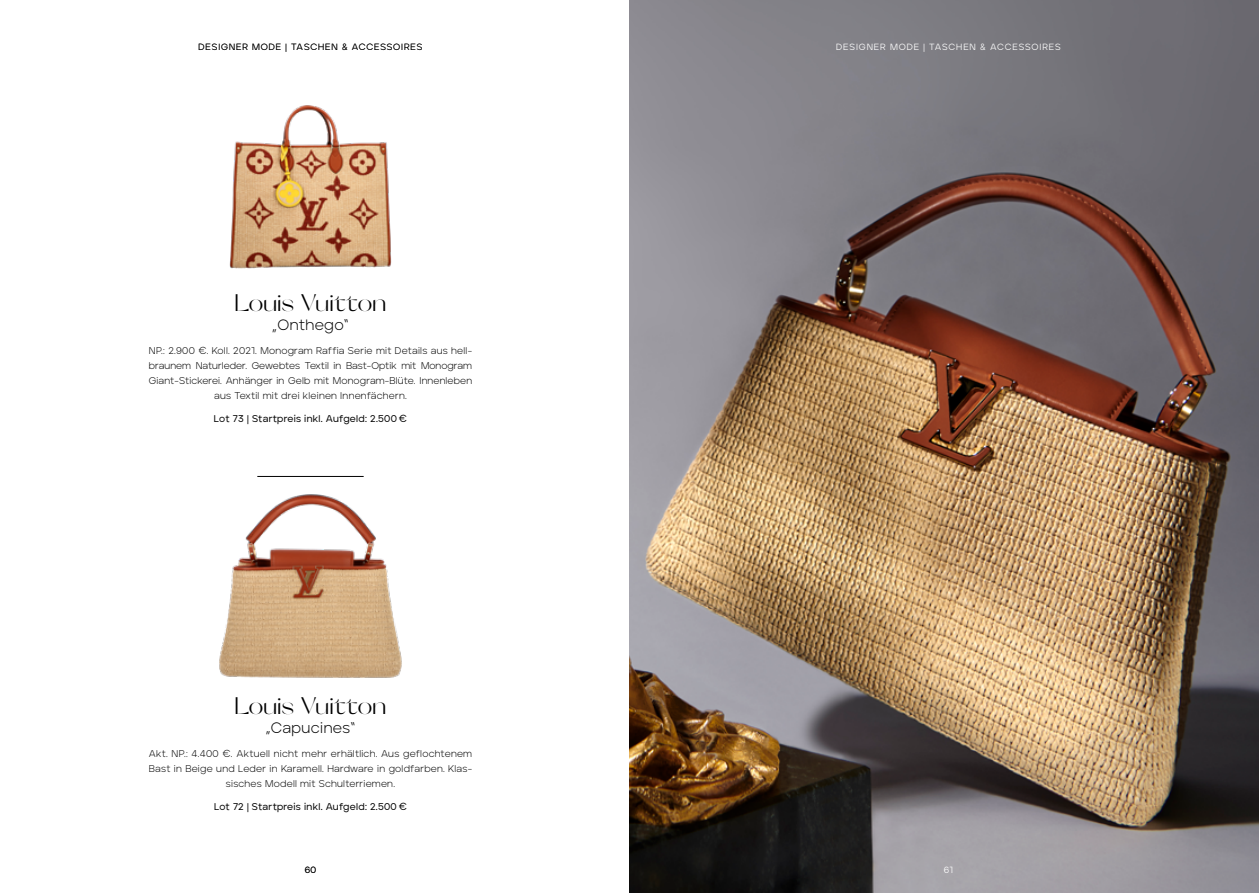
<style>
.page{position:relative;width:1259px;height:893px;background:#fff}
.page>*{position:absolute;margin:0;border:0;box-sizing:border-box;transform-origin:0 0}
.t1{font:24px "Orelo Semi Wide";letter-spacing:.01em;color:#000}
.t2{font:300 15px "Aventa";letter-spacing:.03em;color:#000}
.t3{font:300 9.75px/15px "Aventa";letter-spacing:.02em;color:#000;text-align:center}
.t4{font:500 9.75px "Aventa";letter-spacing:.03em;color:#000}
.t5{font:300 9px "Aventa";letter-spacing:.1em;color:#000}
.t6{font:9px "Aventa";letter-spacing:.1em;color:#fff}
</style>
<div class="page">
<hr style="left:257px;top:476px;width:107px;height:1px;background:#000">
<img style="left:230px;top:105px;width:161px;height:163px">
<img style="left:219px;top:494px;width:183px;height:184px">
<img style="left:629px;top:0;width:630px;height:893px">
<p class="t5" style="left:199px;top:41px;width:225px">DESIGNER MODE | TASCHEN &amp; ACCESSOIRES</p>
<p class="t6" style="left:836px;top:41px;width:226px">DESIGNER MODE | TASCHEN &amp; ACCESSOIRES</p>
<h1 class="t1" style="left:235px;top:289px;width:153px">Louis Vuitton</h1>
<h2 class="t2" style="left:272px;top:325px;width:6px">”</h2>
<h2 class="t2" style="left:277px;top:316px;width:73px">Onthego“</h2>
<p class="t3" style="left:149px;top:343px;width:325px">NP.: 2.900 €. Koll. 2021. Monogram Raffia Serie mit Details aus hell&shy;braunem Naturleder. Gewebtes Textil in Bast-Optik mit Monogram Giant-Stickerei. Anhänger in Gelb mit Monogram-Blüte. Innenleben aus Textil mit drei kleinen Innenfächern.</p>
<p class="t4" style="left:214px;top:413px;width:194px">Lot 73 | Startpreis inkl. Aufgeld: 2.500 €</p>
<h1 class="t1" style="left:235px;top:692px;width:153px">Louis Vuitton</h1>
<h2 class="t2" style="left:266px;top:728px;width:6px">”</h2>
<h2 class="t2" style="left:271px;top:718px;width:86px">Capucines“</h2>
<p class="t3" style="left:149px;top:745px;width:325px">Akt. NP.: 4.400 €. Aktuell nicht mehr erhältlich. Aus geflochtenem<br>Bast in Beige und Leder in Karamell. Hardware in goldfarben. Klas&shy;sisches Modell mit Schulterriemen.</p>
<p class="t4" style="left:214px;top:801px;width:194px">Lot 72 | Startpreis inkl. Aufgeld: 2.500 €</p>
<p class="t5" style="left:305px;top:864px;width:13px">60</p>
<p class="t6" style="left:944px;top:864px;width:11px">61</p>
</div>
